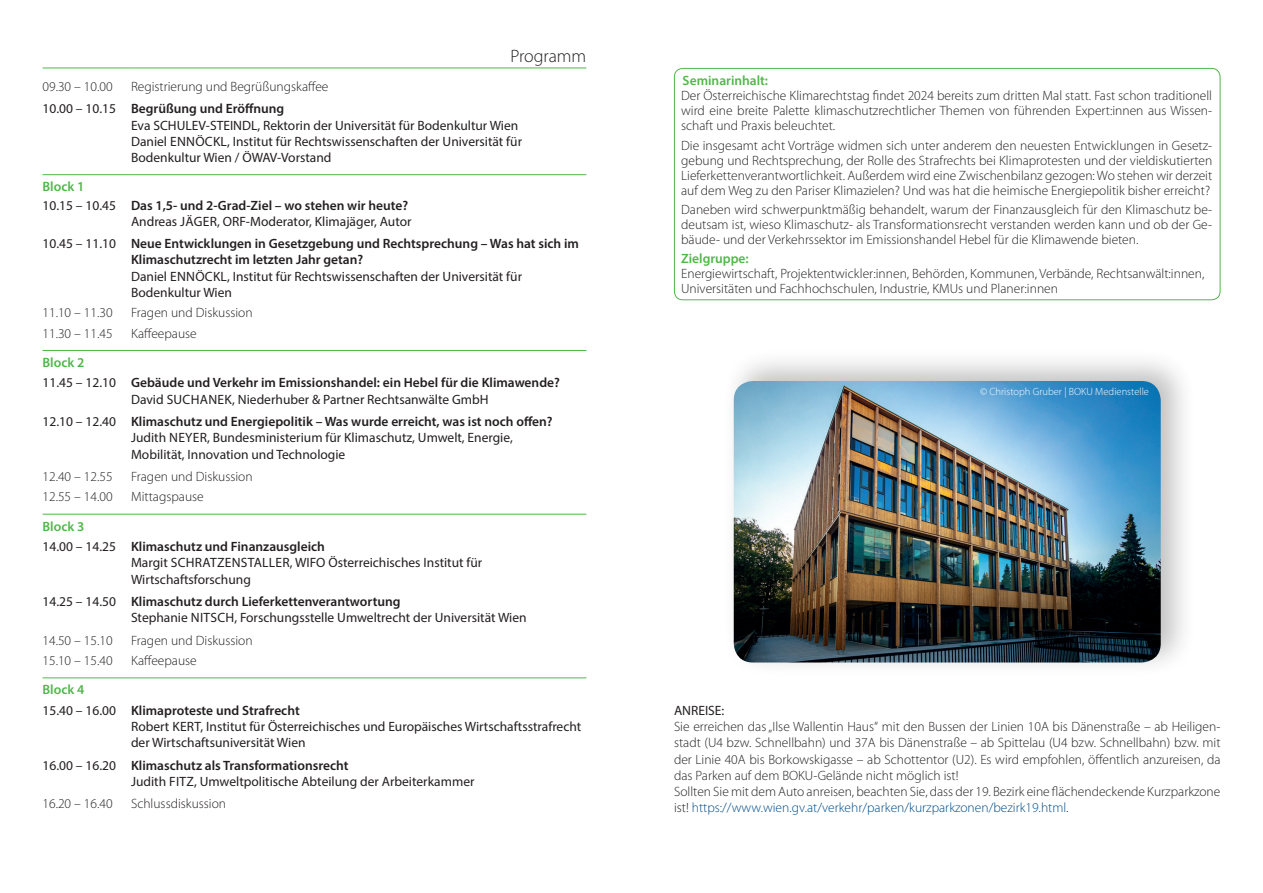
<style>
.page{position:relative;width:1263px;height:893px;background:#fff}
.page>*{position:absolute;margin:0;border:0;box-sizing:border-box;transform-origin:0 0}
.t1{font:300 18px "Myriad Pro";color:#231f20}
.t2{font:300 13.5px/15px "Myriad Pro";color:#231f20}
.t3{font:13.5px/16.2px "Myriad Pro";color:#231f20}
.t4{font:600 13.5px/22.5px "Myriad Pro";color:#231f20}
.t5{font:600 13.5px "Myriad Pro";color:#4fb848}
.t6{font:300 10.5px "Myriad Pro";color:#fff}
.s1{font-weight:400}
.s2{font-weight:600}
.s3{color:#4fb848}
.s4{color:#004b87}
</style>
<div class="page">
<svg style="left:43px;top:175px;width:543px;height:504px"></svg>
<hr style="left:43px;top:68px;width:88px;height:1px;background:#4fb848">
<hr style="left:131px;top:68px;width:455px;height:1px;background:#4fb848">
<hr style="left:43px;top:174px;width:88px;height:1px;background:#4fb848">
<hr style="left:131px;top:174px;width:455px;height:1px;background:#4fb848">
<hr style="left:43px;top:350px;width:88px;height:1px;background:#4fb848">
<hr style="left:131px;top:350px;width:455px;height:1px;background:#4fb848">
<hr style="left:43px;top:514px;width:88px;height:1px;background:#4fb848">
<hr style="left:131px;top:514px;width:455px;height:1px;background:#4fb848">
<hr style="left:43px;top:677px;width:88px;height:1px;background:#4fb848">
<hr style="left:131px;top:677px;width:455px;height:1px;background:#4fb848">
<div style="left:722px;top:348px;width:474px;height:330px;background:#231f20;opacity:.28"></div>
<img style="left:734px;top:381px;width:427px;height:281px">
<div style="left:674px;top:68px;width:546px;height:232px;border:1px solid #4fb848;border-radius:9px"></div>
<h1 class="t1" style="left:510px;top:45px;width:77px">Programm</h1>
<p class="t2" style="left:43px;top:75px;width:287px;line-height:22.5px;text-indent:89px">Registrierung und Begrüßungskaffee<br><span class="s1">10.00 – 10.15</span> <span class="s2">Begrüßung und Eröffnung</span></p>
<p class="t3" style="left:131px;top:117px;width:389px">Eva SCHULEV-STEINDL, Rektorin der Universität für Bodenkultur Wien<br>Daniel Ennöckl</p>
<p class="t2" style="left:43px;top:79px;width:72px">09.30 – 10.00</p>
<p class="t3" style="left:131px;top:133px;width:392px;text-indent:96px">, Institut für Rechtswissenschaften der Universität für<br>Bodenkultur Wien / ÖWAV-Vorstand</p>
<p class="t4" style="left:43px;top:177px;width:367px;line-height:18.3px"><span class="s3">Block 1<br></span><span class="s1">10.15 – 10.45</span> Das 1,5- und 2-Grad-Ziel – wo stehen wir heute?</p>
<p class="t4" style="left:43px;top:210px;width:538px;text-indent:89px"><span class="s1">Andreas Jäger, ORF-Moderator, Klimajäger, Autor<br>10.45 – 11.10</span> Neue Entwicklungen in Gesetzgebung und Rechtsprechung – Was hat sich im</p>
<p class="t4" style="left:131px;top:248px;width:234px">Klimaschutzrecht im letzten Jahr getan?</p>
<p class="t3" style="left:131px;top:268px;width:56px">Daniel Ennöckl</p>
<p class="t3" style="left:131px;top:268px;width:392px;text-indent:96px">, Institut für Rechtswissenschaften der Universität für<br>Bodenkultur Wien</p>
<p class="t2" style="left:43px;top:305px;width:72px">11.10 – 11.30</p>
<p class="t2" style="left:131px;top:305px;width:123px">Fragen und Diskussion</p>
<p class="t2" style="left:43px;top:326px;width:72px">11.30 – 11.45</p>
<p class="t2" style="left:131px;top:326px;width:67px">Kaffeepause</p>
<p class="t4" style="left:43px;top:352px;width:519px;line-height:20.4px"><span class="s3">Block 2<br></span><span class="s1">11.45 – 12.10</span> Gebäude und Verkehr im Emissionshandel: ein Hebel für die Klimawende?</p>
<p class="t3" style="left:131px;top:391px;width:52px">David Suchanek</p>
<p class="t4" style="left:43px;top:387px;width:512px;text-indent:190px"><span class="s1">, Niederhuber &amp; Partner Rechtsanwälte GmbH<br>12.10 – 12.40</span> Klimaschutz und Energiepolitik – Was wurde erreicht, was ist noch offen?</p>
<p class="t3" style="left:131px;top:429px;width:383px">Judith Neyer, Bundesministerium für Klimaschutz, Umwelt, Energie,<br>Mobilität, Innovation und Technologie</p>
<p class="t2" style="left:43px;top:469px;width:72px">12.40 – 12.55</p>
<p class="t2" style="left:131px;top:469px;width:123px">Fragen und Diskussion</p>
<p class="t2" style="left:43px;top:489px;width:72px">12.55 – 14.00</p>
<p class="t2" style="left:131px;top:489px;width:74px">Mittagspause</p>
<p class="t4" style="left:43px;top:516px;width:284px;line-height:20.4px"><span class="s3">Block 3<br></span><span class="s1">14.00 – 14.25</span> Klimaschutz und Finanzausgleich</p>
<p class="t3" style="left:131px;top:554px;width:56px">Margit Schrat</p>
<p class="t3" style="left:217px;top:554px;width:16px">zenstaller</p>
<p class="t3" style="left:290px;top:554px;width:194px">, WIFO Österreichisches Institut für</p>
<p class="t4" style="left:43px;top:567px;width:359px;text-indent:89px"><span class="s1">Wirtschaftsforschung<br>14.25 – 14.50</span> Klimaschutz durch Lieferkettenverantwortung</p>
<p class="t3" style="left:131px;top:609px;width:77px">Stephanie Nitsch</p>
<p class="t3" style="left:234px;top:609px;width:294px">, Forschungsstelle Umweltrecht der Universität Wien</p>
<p class="t2" style="left:43px;top:633px;width:72px">14.50 – 15.10</p>
<p class="t2" style="left:131px;top:633px;width:123px">Fragen und Diskussion</p>
<p class="t2" style="left:43px;top:653px;width:72px">15.10 – 15.40</p>
<p class="t2" style="left:131px;top:653px;width:67px">Kaffeepause</p>
<p class="t4" style="left:43px;top:679px;width:259px;line-height:20.4px"><span class="s3">Block 4<br></span><span class="s1">15.40 – 16.00</span> Klimaproteste und Strafrecht</p>
<p class="t3" style="left:131px;top:718px;width:452px">Robert Kert, Institut für Österreichisches und Europäisches Wirtschaftsstrafrecht der Wirtschaftsuniversität Wien</p>
<p class="t3" style="left:131px;top:757px;width:345px;text-indent:-89px">16.00 – 16.20 <span class="s2">Klimaschutz als Transformationsrecht<br></span>Judith Fitz, Umweltpolitische Abteilung der Arbeiterkammer</p>
<p class="t2" style="left:43px;top:796px;width:72px">16.20 – 16.40</p>
<p class="t2" style="left:131px;top:796px;width:97px">Schlussdiskussion</p>
<p class="t5" style="left:683px;top:72px;width:87px">Seminarinhalt:</p>
<p class="t2" style="left:681px;top:88px;width:532px;text-align:justify">Der Österreichische Klimarechtstag findet 2024 bereits zum dritten Mal statt. Fast schon traditionell wird eine breite Palette klimaschutzrechtlicher Themen von führenden Expert:innen aus Wissen&shy;schaft und Praxis beleuchtet.</p>
<p class="t2" style="left:681px;top:137px;width:533px;text-align:justify">Die insgesamt acht Vorträge widmen sich unter anderem den neuesten Entwicklungen in Gesetz&shy;gebung und Rechtsprechung, der Rolle des Strafrechts bei Klimaprotesten und der vieldiskutierten Lieferkettenverantwortlichkeit. Außerdem wird eine Zwischenbilanz gezogen: Wo stehen wir derzeit auf dem Weg zu den Pariser Klimazielen? Und was hat die heimische Energiepolitik bisher erreicht?</p>
<p class="t2" style="left:681px;top:202px;width:532px;text-align:justify">Daneben wird schwerpunktmäßig behandelt, warum der Finanzausgleich für den Klimaschutz be&shy;deutsam ist, wieso Klimaschutz- als Transformationsrecht verstanden werden kann und ob der Ge&shy;bäude- und der Verkehrssektor im Emissionshandel Hebel für die Klimawende bieten.</p>
<p class="t5" style="left:681px;top:250px;width:69px">Zielgruppe:</p>
<p class="t2" style="left:681px;top:266px;width:525px">Energiewirtschaft, Projektentwickler:innen, Behörden, Kommunen, Verbände, Rechtsanwält:innen,<br>Universitäten und Fachhochschulen, Industrie, KMUs und Planer:innen</p>
<p class="t6" style="left:980px;top:385px;width:170px">© Christoph Gruber | BOKU Medienstelle</p>
<p class="t3" style="left:674px;top:702px;width:52px">ANREISE:</p>
<p class="t2" style="left:674px;top:718px;width:548px;line-height:16.2px">Sie erreichen das „Ilse Wallentin Haus“ mit den Bussen der Linien 10A bis Dänenstraße – ab Heiligen&shy;stadt (U4 bzw. Schnellbahn) und 37A bis Dänenstraße – ab Spittelau (U4 bzw. Schnellbahn) bzw. mit der Linie 40A bis Borkowskigasse – ab Schottentor (U2). Es wird empfohlen, öffentlich anzureisen, da das Parken auf dem BOKU-Gelände nicht möglich ist!<br>Sollten Sie mit dem Auto anreisen, beachten Sie, dass der 19. Bezirk eine flächendeckende Kurzparkzone ist! <span class="s4">https://www.wien.gv.at/verkehr/parken/kurzparkzonen/bezirk19.html</span>.</p>
</div>
